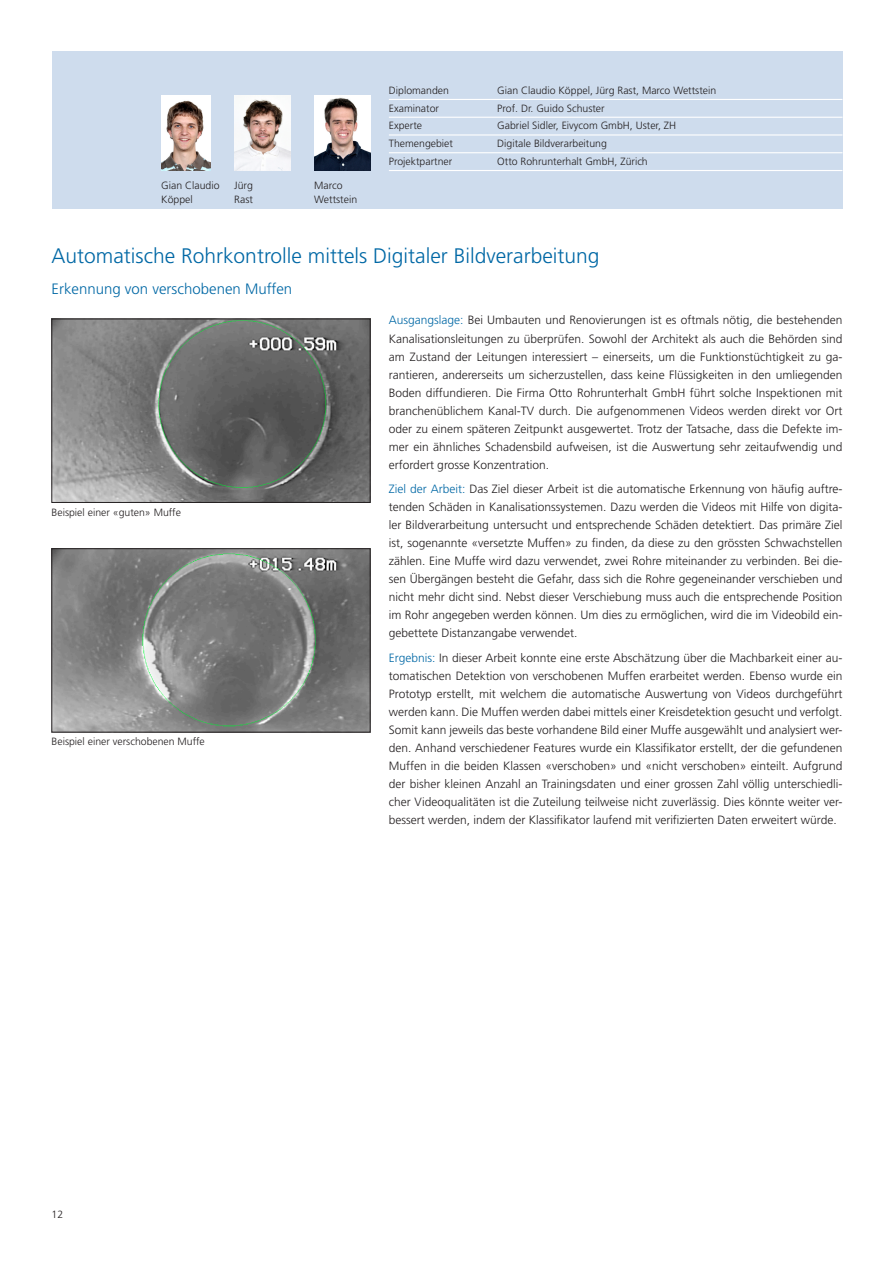
<style>
.page{position:relative;width:893px;height:1264px;background:#fff}
.page>*{position:absolute;margin:0;border:0;box-sizing:border-box;transform-origin:0 0}
.t1{font:300 21px "Frutiger LT Pro";color:#0068a5}
.t2{font:300 15px "Frutiger LT Pro";color:#0068a5}
.t3{font:300 12px/18px "Frutiger LT Pro";color:#231f20;text-align:justify}
.t4{font:300 10.5px/13.5px "Frutiger LT Pro";color:#231f20}
.s1{color:#0068a5}
</style>
<div class="page">
<div style="left:52px;top:52px;width:790px;height:157px;background:#cedced"></div>
<img style="left:54px;top:321px;width:314px;height:179px">
<div style="left:52px;top:319px;width:318px;height:183px;border:1px solid #231f20"></div>
<img style="left:54px;top:550px;width:314px;height:180px">
<div style="left:52px;top:548px;width:318px;height:184px;border:1px solid #231f20"></div>
<hr style="left:389px;top:99px;width:453px;height:1px;background:#fff">
<hr style="left:389px;top:117px;width:453px;height:1px;background:#fff">
<hr style="left:389px;top:134px;width:453px;height:1px;background:#fff">
<hr style="left:389px;top:152px;width:453px;height:1px;background:#fff">
<hr style="left:389px;top:170px;width:453px;height:1px;background:#fff">
<img style="left:161px;top:96px;width:49px;height:75px">
<img style="left:234px;top:96px;width:56px;height:75px">
<img style="left:314px;top:96px;width:56px;height:75px">
<p class="t4" style="left:161px;top:179px;width:60px">Gian Claudio<br>Köppel</p>
<p class="t4" style="left:234px;top:179px;width:20px">Jürg<br>Rast</p>
<p class="t4" style="left:314px;top:179px;width:44px">Marco<br>Wettstein</p>
<p class="t4" style="left:389px;top:83px;width:62px">Diplomanden</p>
<p class="t4" style="left:497px;top:83px;width:220px">Gian Claudio Köppel, Jürg Rast, Marco Wettstein</p>
<p class="t4" style="left:389px;top:101px;width:52px">Examinator</p>
<p class="t4" style="left:497px;top:101px;width:109px">Prof. Dr. Guido Schuster</p>
<p class="t4" style="left:389px;top:119px;width:35px">Experte</p>
<p class="t4" style="left:497px;top:119px;width:180px">Gabriel Sidler, Eivycom GmbH, Uster, ZH</p>
<p class="t4" style="left:389px;top:137px;width:66px">Themengebiet</p>
<p class="t4" style="left:497px;top:137px;width:111px">Digitale Bildverarbeitung</p>
<p class="t4" style="left:389px;top:154px;width:65px">Projektpartner</p>
<p class="t4" style="left:497px;top:154px;width:152px">Otto Rohrunterhalt GmbH, Zürich</p>
<h1 class="t1" style="left:52px;top:244px;width:549px">Automatische Rohrkontrolle mittels Digitaler Bildverarbeitung</h1>
<p class="t2" style="left:52px;top:280px;width:242px">Erkennung von verschobenen Muffen</p>
<p class="t4" style="left:52px;top:505px;width:131px">Beispiel einer «guten» Muffe</p>
<p class="t4" style="left:52px;top:735px;width:155px">Beispiel einer verschobenen Muffe</p>
<p class="t4" style="left:52px;top:1206px;width:13px">12</p>
<p class="t3" style="left:389px;top:311px;width:455px"><span class="s1">Ausgangslage:</span> Bei Umbauten und Renovierungen ist es oftmals nötig, die bestehenden Kanalisationsleitungen zu überprüfen. Sowohl der Architekt als auch die Behörden sind am Zustand der Leitungen interessiert – einerseits, um die Funktionstüchtigkeit zu ga&shy;rantieren, andererseits um sicherzustellen, dass keine Flüssigkeiten in den umliegenden Boden diffundieren. Die Firma Otto Rohrunterhalt GmbH führt solche Inspektionen mit branchenüblichem Kanal-TV durch. Die aufgenommenen Videos werden direkt vor Ort oder zu einem späteren Zeitpunkt ausgewertet. Trotz der Tatsache, dass die Defekte im&shy;mer ein ähnliches Schadensbild aufweisen, ist die Auswertung sehr zeitaufwendig und erfordert grosse Konzentration.</p>
<p class="t3" style="left:389px;top:480px;width:455px"><span class="s1">Ziel der Arbeit:</span> Das Ziel dieser Arbeit ist die automatische Erkennung von häufig auftre&shy;tenden Schäden in Kanalisationssystemen. Dazu werden die Videos mit Hilfe von digita&shy;ler Bildverarbeitung untersucht und entsprechende Schäden detektiert. Das primäre Ziel ist, sogenannte «versetzte Muffen» zu finden, da diese zu den grössten Schwachstellen zählen. Eine Muffe wird dazu verwendet, zwei Rohre miteinander zu verbinden. Bei die&shy;sen Übergängen besteht die Gefahr, dass sich die Rohre gegeneinander verschieben und nicht mehr dicht sind. Nebst dieser Verschiebung muss auch die entsprechende Position im Rohr angegeben werden können. Um dies zu ermöglichen, wird die im Videobild ein&shy;gebettete Distanzangabe verwendet.</p>
<p class="t3" style="left:389px;top:648px;width:455px"><span class="s1">Ergebnis:</span> In dieser Arbeit konnte eine erste Abschätzung über die Machbarkeit einer au&shy;tomatischen Detektion von verschobenen Muffen erarbeitet werden. Ebenso wurde ein Prototyp erstellt, mit welchem die automatische Auswertung von Videos durchgeführt werden kann. Die Muffen werden dabei mittels einer Kreisdetektion gesucht und verfolgt.<br>Somit kann jeweils das beste vorhandene Bild einer Muffe ausgewählt und analysiert wer&shy;den. Anhand verschiedener Features wurde ein Klassifikator erstellt, der die gefundenen Muffen in die beiden Klassen «verschoben» und «nicht verschoben» einteilt. Aufgrund der bisher kleinen Anzahl an Trainingsdaten und einer grossen Zahl völlig unterschiedli&shy;cher Videoqualitäten ist die Zuteilung teilweise nicht zuverlässig. Dies könnte weiter ver&shy;bessert werden, indem der Klassifikator laufend mit verifizierten Daten erweitert würde.</p>
</div>
